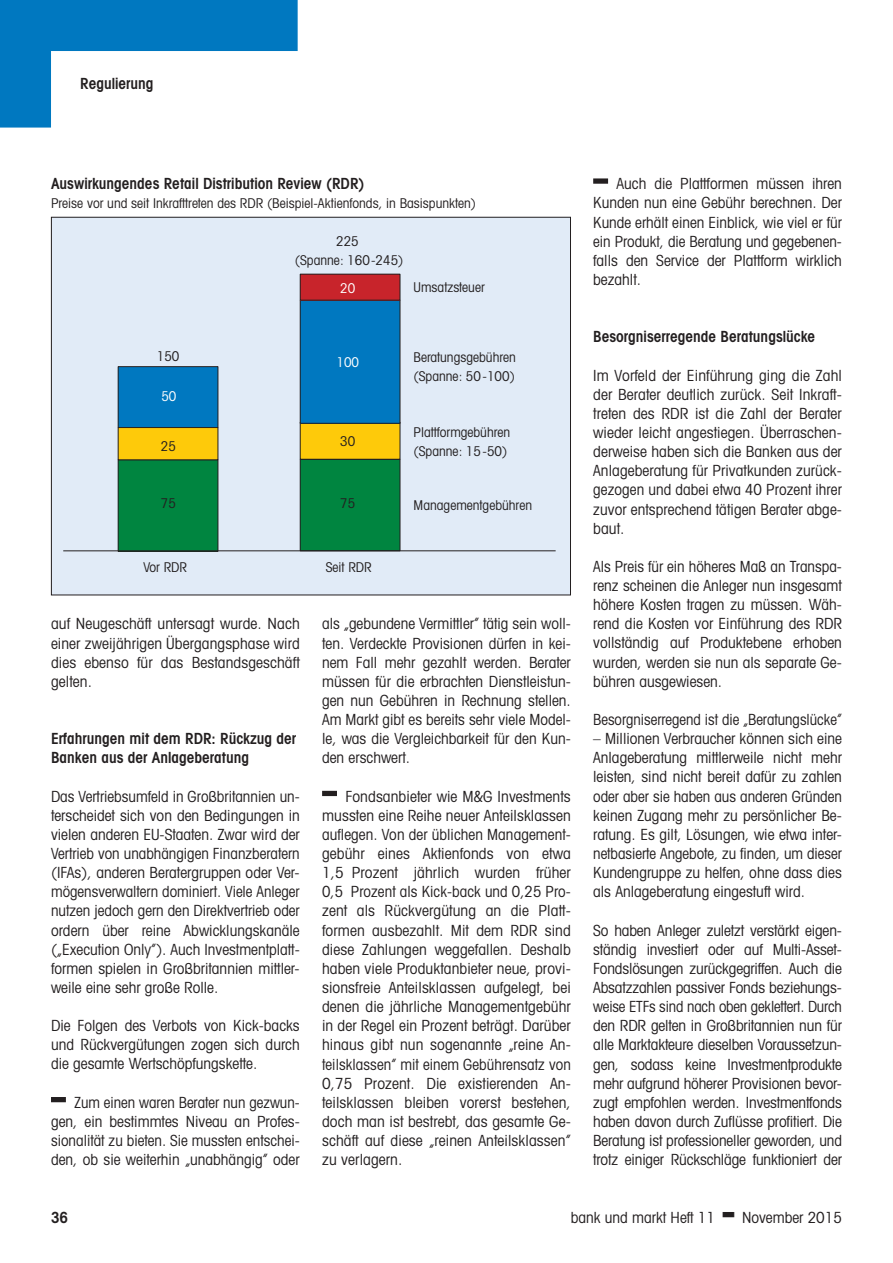
<style>
.page{position:relative;width:893px;height:1263px;background:#fff}
.page>*{position:absolute;margin:0;border:0;box-sizing:border-box;transform-origin:0 0}
.t1{font:condensed 15.3px/19.2px "Avant Garde";color:#231f20;text-align:justify}
.t2{font:600 condensed 15.3px/19.2px "Avant Garde";color:#231f20}
.t3{font:condensed 15.3px "Avant Garde";color:#231f20;scale:.96 1}
.t4{font:condensed 13.5px/19px "Avant Garde";color:#231f20}
.t5{font:condensed 13.5px "Avant Garde";color:#fff}
</style>
<div class="page">
<div style="left:51px;top:1097px;width:15px;height:5px;background:#231f20"></div>
<div style="left:322px;top:791px;width:15px;height:5px;background:#231f20"></div>
<div style="left:593px;top:178px;width:15px;height:6px;background:#231f20"></div>
<div style="left:51px;top:217px;width:519px;height:378px;background:#e1ebf7"></div>
<div style="left:300px;top:459px;width:100px;height:92px;background:#008540"></div>
<div style="left:300px;top:459px;width:100px;height:92px;border:1px solid #231f20"></div>
<div style="left:118px;top:460px;width:100px;height:91px;background:#008540"></div>
<div style="left:118px;top:459px;width:100px;height:93px;border:1px solid #231f20"></div>
<hr style="left:63px;top:550px;width:493px;height:1px;background:#231f20">
<div style="left:118px;top:367px;width:100px;height:60px;background:#0078c0"></div>
<div style="left:118px;top:366px;width:100px;height:62px;border:1px solid #231f20"></div>
<div style="left:300px;top:422px;width:100px;height:37px;background:#feca0a"></div>
<div style="left:300px;top:422px;width:100px;height:38px;border:1px solid #231f20"></div>
<div style="left:300px;top:300px;width:100px;height:123px;background:#0078c0"></div>
<div style="left:300px;top:300px;width:100px;height:124px;border:1px solid #231f20"></div>
<div style="left:300px;top:274px;width:100px;height:26px;background:#c8242b"></div>
<div style="left:300px;top:274px;width:100px;height:27px;border:1px solid #231f20"></div>
<div style="left:118px;top:427px;width:100px;height:33px;background:#feca0a"></div>
<div style="left:118px;top:427px;width:100px;height:33px;border:1px solid #231f20"></div>
<svg style="left:0;top:0;width:298px;height:128px"></svg>
<p class="t2" style="left:80px;top:73px;width:75px">Regulierung</p>
<p class="t2" style="left:51px;top:174px;width:315px">Auswirkungendes Retail Distribution Review (RDR)</p>
<p class="t4" style="left:51px;top:194px;width:427px">Preise vor und seit Inkrafttreten des RDR (Beispiel-Aktienfonds, in Basispunkten)</p>
<p class="t4" style="left:295px;top:231px;width:110px;text-align:center">225<br>(Spanne: 160-245)</p>
<p class="t5" style="left:340px;top:280px;width:17px">20</p>
<p class="t4" style="left:414px;top:278px;width:73px">Umsatzsteuer</p>
<p class="t4" style="left:157px;top:346px;width:24px">150</p>
<p class="t5" style="left:161px;top:388px;width:17px">50</p>
<p class="t4" style="left:161px;top:436px;width:17px">25</p>
<p class="t4" style="left:161px;top:493px;width:17px">75</p>
<p class="t5" style="left:337px;top:354px;width:24px">100</p>
<p class="t4" style="left:340px;top:432px;width:17px">30</p>
<p class="t4" style="left:340px;top:493px;width:17px">75</p>
<p class="t4" style="left:144px;top:557px;width:45px">Vor RDR</p>
<p class="t4" style="left:326px;top:558px;width:47px">Seit RDR</p>
<p class="t4" style="left:414px;top:347px;width:104px">Beratungsgebühren (Spanne: 50-100)</p>
<p class="t4" style="left:414px;top:422px;width:98px">Plattformgebühren (Spanne: 15-50)</p>
<p class="t4" style="left:414px;top:495px;width:120px">Managementgebühren</p>
<p class="t1" style="left:51px;top:614px;width:250px">auf Neugeschäft untersagt wurde. Nach einer zweijährigen Übergangsphase wird dies ebenso für das Bestandsgeschäft gelten.</p>
<p class="t2" style="left:51px;top:729px;width:247px">Erfahrungen mit dem RDR: Rückzug der<br>Banken aus der Anlageberatung</p>
<p class="t1" style="left:51px;top:786px;width:250px">Das Vertriebsumfeld in Großbritannien un&shy;terscheidet sich von den Bedingungen in vielen anderen EU-Staaten. Zwar wird der Vertrieb von unabhängigen Finanzberatern (IFAs), anderen Beratergruppen oder Ver&shy;mögensverwaltern dominiert. Viele Anleger nutzen jedoch gern den Direktvertrieb oder ordern über reine Abwicklungskanäle („Execution Only”). Auch Investmentplatt&shy;formen spielen in Großbritannien mittler&shy;weile eine sehr große Rolle.</p>
<p class="t1" style="left:51px;top:1016px;width:250px">Die Folgen des Verbots von Kick-backs und Rückvergütungen zogen sich durch die gesamte Wertschöpfungskette.</p>
<p class="t1" style="left:51px;top:1092px;width:250px;text-indent:23px">Zum einen waren Berater nun gezwun&shy;gen, ein bestimmtes Niveau an Profes&shy;sionalität zu bieten. Sie mussten entschei&shy;den, ob sie weiterhin „unabhängig” oder</p>
<p class="t1" style="left:322px;top:614px;width:250px">als „gebundene Vermittler” tätig sein woll&shy;ten. Verdeckte Provisionen dürfen in kei&shy;nem Fall mehr gezahlt werden. Berater müssen für die erbrachten Dienstleistun&shy;gen nun Gebühren in Rechnung stellen.<br>Am Markt gibt es bereits sehr viele Model&shy;le, was die Vergleichbarkeit für den Kun&shy;den erschwert.</p>
<p class="t1" style="left:322px;top:786px;width:250px;text-indent:23px">Fondsanbieter wie M&amp;G Investments mussten eine Reihe neuer Anteilsklassen auflegen. Von der üblichen Management&shy;gebühr eines Aktienfonds von etwa 1,5 Prozent jährlich wurden früher 0,5 Prozent als Kick-back und 0,25 Pro&shy;zent als Rückvergütung an die Platt&shy;formen ausbezahlt. Mit dem RDR sind diese Zahlungen weggefallen. Deshalb haben viele Produktanbieter neue, provi&shy;sionsfreie Anteilsklassen aufgelegt, bei denen die jährliche Managementgebühr in der Regel ein Prozent beträgt. Darüber hinaus gibt nun sogenannte „reine An&shy;teilsklassen” mit einem Gebührensatz von 0,75 Prozent. Die existierenden An&shy;teilsklassen bleiben vorerst bestehen, doch man ist bestrebt, das gesamte Ge&shy;schäft auf diese „reinen Anteilsklassen” zu verlagern.</p>
<p class="t1" style="left:593px;top:174px;width:250px;text-indent:23px">Auch die Plattformen müssen ihren Kunden nun eine Gebühr berechnen. Der Kunde erhält einen Einblick, wie viel er für ein Produkt, die Beratung und gegebenen&shy;falls den Service der Plattform wirklich bezahlt.</p>
<p class="t2" style="left:593px;top:327px;width:224px">Besorgniserregende Beratungslücke</p>
<p class="t1" style="left:593px;top:365px;width:250px">Im Vorfeld der Einführung ging die Zahl der Berater deutlich zurück. Seit Inkraft&shy;treten des RDR ist die Zahl der Berater wieder leicht angestiegen. Überraschen&shy;derweise haben sich die Banken aus der Anlageberatung für Privatkunden zurück&shy;gezogen und dabei etwa 40 Prozent ihrer zuvor entsprechend tätigen Berater abge&shy;baut.</p>
<p class="t1" style="left:593px;top:556px;width:250px">Als Preis für ein höheres Maß an Transpa&shy;renz scheinen die Anleger nun insgesamt höhere Kosten tragen zu müssen. Wäh&shy;rend die Kosten vor Einführung des RDR vollständig auf Produktebene erhoben wurden, werden sie nun als separate Ge&shy;bühren ausgewiesen.</p>
<p class="t3" style="left:593px;top:710px;width:261px">Besorgniserregend ist die „Beratungslücke”</p>
<p class="t1" style="left:593px;top:729px;width:250px">– Millionen Verbraucher können sich eine Anlageberatung mittlerweile nicht mehr leisten, sind nicht bereit dafür zu zahlen oder aber sie haben aus anderen Gründen keinen Zugang mehr zu persönlicher Be&shy;ratung. Es gilt, Lösungen, wie etwa inter&shy;netbasierte Angebote, zu finden, um dieser Kundengruppe zu helfen, ohne dass dies als Anlageberatung eingestuft wird.</p>
<p class="t1" style="left:593px;top:920px;width:250px">So haben Anleger zuletzt verstärkt eigen&shy;ständig investiert oder auf Multi-Asset-Fondslösungen zurückgegriffen. Auch die Absatzzahlen passiver Fonds beziehungs&shy;weise ETFs sind nach oben geklettert. Durch den RDR gelten in Großbritannien nun für alle Marktakteure dieselben Voraussetzun&shy;gen, sodass keine Investmentprodukte mehr aufgrund höherer Provisionen bevor&shy;zugt empfohlen werden. Investmentfonds haben davon durch Zuflüsse profitiert. Die Beratung ist professioneller geworden, und trotz einiger Rückschläge funktioniert der</p>
<p class="t2" style="left:51px;top:1207px;width:19px">36</p>
<p class="t1" style="left:571px;top:1207px;width:146px">bank und markt Heft 11</p>
<p class="t1" style="left:742px;top:1207px;width:101px">November 2015</p>
</div>
